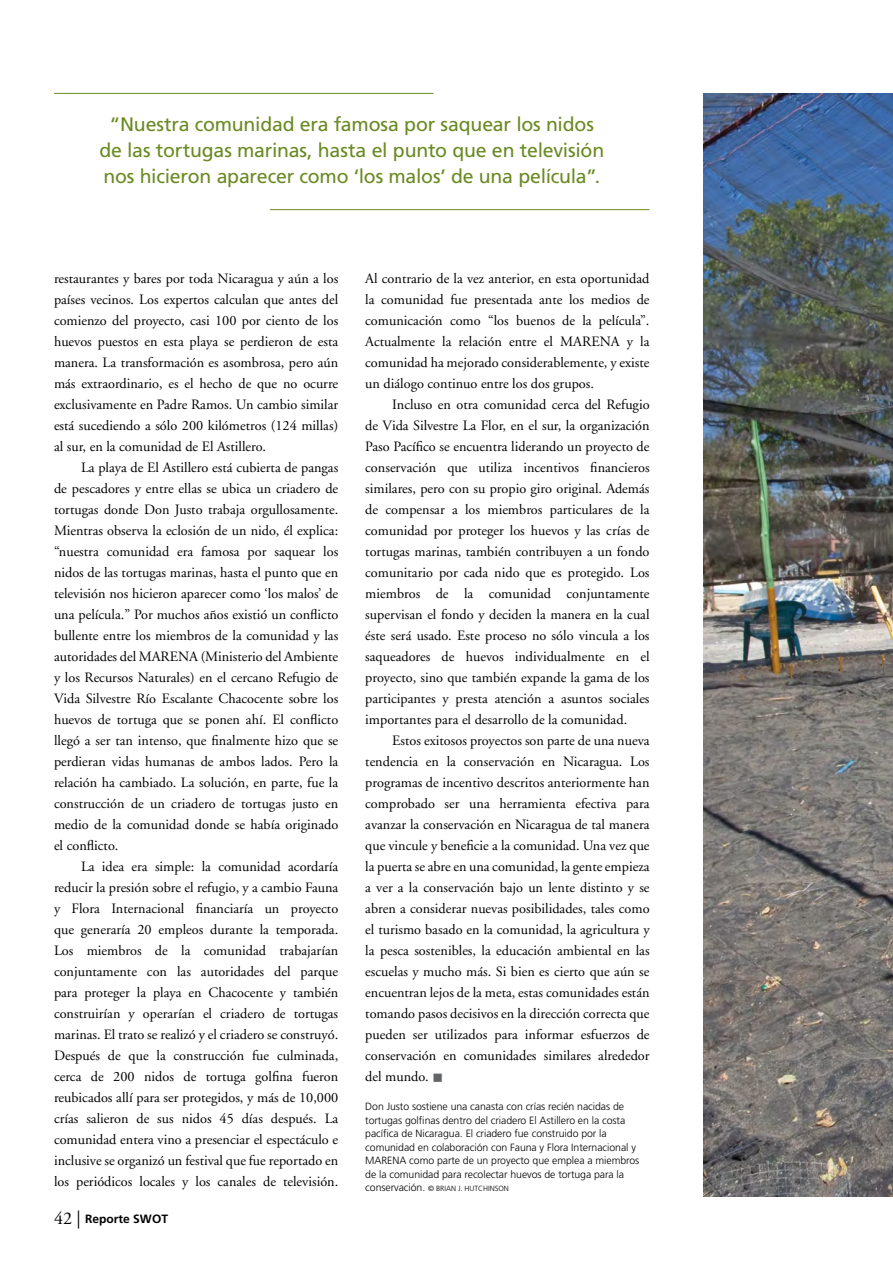
<style>
.page{position:relative;width:893px;height:1263px;background:#fff}
.page>*{position:absolute;margin:0;border:0;box-sizing:border-box;transform-origin:0 0}
.t1{font:19.5px/26.2px "Frutiger";letter-spacing:-.01em;color:#6a8a22;text-align:center}
.t2{font:14.25px/21px "Adobe Garamond";color:#000;text-align:justify}
.t3{font:700 12px "Frutiger";color:#000}
.t4{font:300 10.5px/13.5px "Frutiger";letter-spacing:-.005em;color:#000}
.t5{font:300 7.5px "Frutiger";letter-spacing:-.005em;color:#000}
.s1{font-family:"Adobe Garamond Pro";font-weight:400;font-size:18px}
.s2{color:#636466}
.s3{font-size:10.5px}
</style>
<div class="page">
<img style="left:704px;top:94px;width:189px;height:1102px">
<hr style="left:54px;top:93px;width:380px;height:1px;background:#6a8a22">
<hr style="left:270px;top:209px;width:380px;height:1px;background:#6a8a22">
<h1 class="t1" style="left:99px;top:110px;width:506px">“N uestra comunidad era famosa por saquear los nidos de las tortugas marinas, hasta el punto que en televisión nos hicieron aparecer como ‘los malos’ de una película”.</h1>
<p class="t2" style="left:54px;top:268px;width:286px">restaurantes y bares por toda Nicaragua y aún a los países vecinos. Los expertos calculan que antes del comienzo del proyecto, casi 100 por ciento de los huevos puestos en esta playa se perdieron de esta manera. La transformación es asombrosa, pero aún más extraordinario, es el hecho de que no ocurre exclusivamente en Padre Ramos. Un cambio similar está sucediendo a sólo 200 kilómetros (124 millas) al sur, en la comunidad de El Astillero.</p>
<p class="t2" style="left:54px;top:457px;width:286px;text-indent:27px">La playa de El Astillero está cubierta de pangas de pescadores y entre ellas se ubica un criadero de tortugas donde Don Justo trabaja orgullosamente.<br>Mientras observa la eclosión de un nido, él explica: “nuestra comunidad era famosa por saquear los nidos de las tortugas marinas, hasta el punto que en televisión nos hicieron aparecer como ‘los malos’ de una película.” Por muchos años existió un conflicto bullente entre los miembros de la comunidad y las autoridades del MARENA (Ministerio del Ambiente y los Recursos Naturales) en el cercano Refugio de Vida Silvestre Río Escalante Chacocente sobre los huevos de tortuga que se ponen ahí. El conflicto llegó a ser tan intenso, que finalmente hizo que se perdieran vidas humanas de ambos lados. Pero la relación ha cambiado. La solución, en parte, fue la construcción de un criadero de tortugas justo en medio de la comunidad donde se había originado el conflicto.</p>
<p class="t2" style="left:54px;top:856px;width:286px;text-indent:27px">La idea era simple: la comunidad acordaría reducir la presión sobre el refugio, y a cambio Fauna y Flora Internacional financiaría un proyecto que generaría 20 empleos durante la temporada.<br>Los miembros de la comunidad trabajarían conjuntamente con las autoridades del parque para proteger la playa en Chacocente y también construirían y operarían el criadero de tortugas marinas. El trato se realizó y el criadero se construyó.<br>Después de que la construcción fue culminada, cerca de 200 nidos de tortuga golfina fueron reubicados allí para ser protegidos, y más de 10,000 crías salieron de sus nidos 45 días después. La comunidad entera vino a presenciar el espectáculo e inclusive se organizó un festival que fue reportado en los periódicos locales y los canales de televisión.</p>
<p class="t3" style="left:54px;top:1211px;width:115px"><span class="s1">42 |</span> Reporte SWOT</p>
<p class="t2" style="left:365px;top:268px;width:286px">Al contrario de la vez anterior, en esta oportunidad la comunidad fue presentada ante los medios de comunicación como “los buenos de la película”.<br>Actualmente la relación entre el MARENA y la comunidad ha mejorado considerablemente, y existe un diálogo continuo entre los dos grupos.</p>
<p class="t2" style="left:365px;top:394px;width:286px;text-indent:27px">Incluso en otra comunidad cerca del Refugio de Vida Silvestre La Flor, en el sur, la organización Paso Pacífico se encuentra liderando un proyecto de conservación que utiliza incentivos financieros similares, pero con su propio giro original. Además de compensar a los miembros particulares de la comunidad por proteger los huevos y las crías de tortugas marinas, también contribuyen a un fondo comunitario por cada nido que es protegido. Los miembros de la comunidad conjuntamente supervisan el fondo y deciden la manera en la cual éste será usado. Este proceso no sólo vincula a los saqueadores de huevos individualmente en el proyecto, sino que también expande la gama de los participantes y presta atención a asuntos sociales importantes para el desarrollo de la comunidad.</p>
<p class="t2" style="left:365px;top:730px;width:286px;text-indent:27px">Estos exitosos proyectos son parte de una nueva tendencia en la conservación en Nicaragua. Los programas de incentivo descritos anteriormente han comprobado ser una herramienta efectiva para avanzar la conservación en Nicaragua de tal manera que vincule y beneficie a la comunidad. Una vez que la puerta se abre en una comunidad, la gente empieza a ver a la conservación bajo un lente distinto y se abren a considerar nuevas posibilidades, tales como el turismo basado en la comunidad, la agricultura y la pesca sostenibles, la educación ambiental en las escuelas y mucho más. Si bien es cierto que aún se encuentran lejos de la meta, estas comunidades están tomando pasos decisivos en la dirección correcta que pueden ser utilizados para informar esfuerzos de conservación en comunidades similares alrededor del mundo. <span class="s2">■</span></p>
<p class="t4" style="left:365px;top:1100px;width:275px">Don Justo sostiene una canasta con crías recién nacidas de tortugas golfinas dentro del criadero El Astillero en la costa pacífica de Nicaragua. El criadero fue construido por la comunidad en colaboración con Fauna y Flora Internacional y MARENA como parte de un proyecto que emplea a miembros de la comunidad para recolectar huevos de tortuga para la</p>
<p class="t5" style="left:365px;top:1184px;width:145px"><span class="s3">conservación.</span> © BRIAN J. HUTCHINSON</p>
</div>
